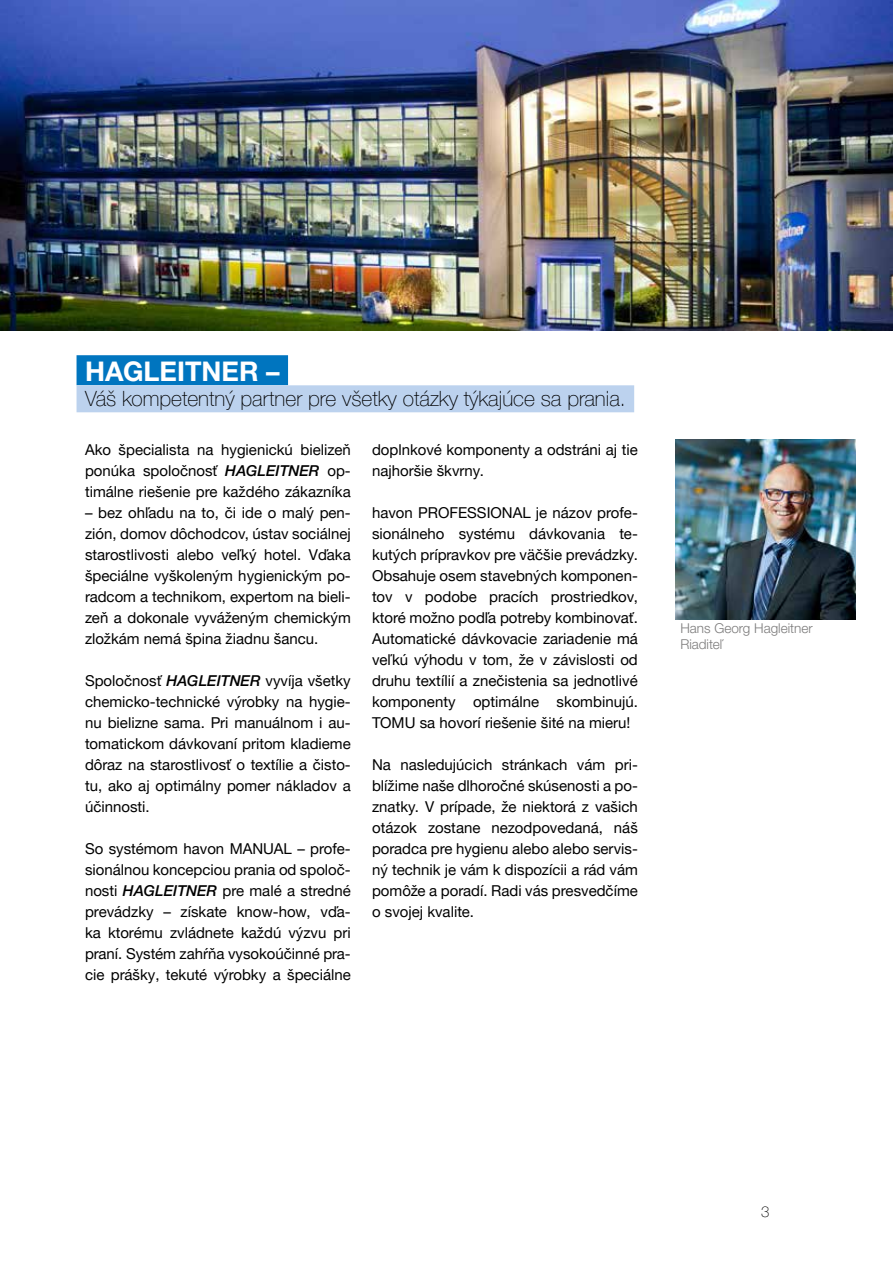
<style>
.page{position:relative;width:893px;height:1263px;background:#fff}
.page>*{position:absolute;margin:0;border:0;box-sizing:border-box;transform-origin:0 0}
.t1{font:700 27px "Helvetica Neue LTW1 G";color:#fff}
.t2{font:100 21px "Helvetica Neue LTW1 G";color:#000}
.t3{font:15px/21px "Helvetica Neue LTW1 G";color:#000;text-align:justify}
.t4{font:100 15px "Helvetica Neue LTW1 G";color:#000}
.t5{font:300 13.5px/16.2px "Helvetica Neue LTW1 G";color:#7c7b7b}
.s1{font-weight:500;font-style:italic}
</style>
<div class="page">
<img style="left:675px;top:439px;width:181px;height:181px">
<img style="left:0;top:0;width:893px;height:331px">
<div style="left:77px;top:355px;width:211px;height:30px;background:#0075bf"></div>
<div style="left:77px;top:385px;width:557px;height:27px;background:#bcd2ee"></div>
<h1 class="t1" style="left:85px;top:354px;width:196px">HAGLEITNER –</h1>
<h2 class="t2" style="left:85px;top:386px;width:542px">Váš kompetentný partner pre všetky otázky týkajúce sa prania.</h2>
<p class="t3" style="left:85px;top:439px;width:267px">Ako špecialista na hygienickú bielizeň ponúka spoločnosť <span class="s1">HAGLEITNER</span> op&shy;timálne riešenie pre každého zákazníka</p>
<p class="t3" style="left:85px;top:502px;width:267px">– bez ohľadu na to, či ide o malý pen&shy;zión, domov dôchodcov, ústav sociálnej starostlivosti alebo veľký hotel. Vďaka špeciálne vyškoleným hygienickým po&shy;radcom a technikom, expertom na bieli&shy;zeň a dokonale vyváženým chemickým zložkám nemá špina žiadnu šancu.</p>
<p class="t3" style="left:85px;top:670px;width:267px">Spoločnosť <span class="s1">HAGLEITNER</span> vyvíja všetky chemicko-technické výrobky na hygie&shy;nu bielizne sama. Pri manuálnom i au&shy;tomatickom dávkovaní pritom kladieme dôraz na starostlivosť o textílie a čisto&shy;tu, ako aj optimálny pomer nákladov a účinnosti.</p>
<p class="t3" style="left:85px;top:838px;width:267px">So systémom havon MANUAL – profe&shy;sionálnou koncepciou prania od spoloč&shy;nosti <span class="s1">HAGLEITNER</span> pre malé a stredné prevádzky – získate know-how, vďa&shy;ka ktorému zvládnete každú výzvu pri praní. Systém zahŕňa vysokoúčinné pra&shy;cie prášky, tekuté výrobky a špeciálne</p>
<p class="t3" style="left:372px;top:439px;width:267px">doplnkové komponenty a odstráni aj tie najhoršie škvrny.</p>
<p class="t3" style="left:372px;top:502px;width:267px">havon PROFESSIONAL je názov profe&shy;sionálneho systému dávkovania te&shy;kutých prípravkov pre väčšie prevádzky.<br>Obsahuje osem stavebných komponen&shy;tov v podobe pracích prostriedkov, ktoré možno podľa potreby kombinovať.<br>Automatické dávkovacie zariadenie má veľkú výhodu v tom, že v závislosti od druhu textílií a znečistenia sa jednotlivé komponenty optimálne skombinujú.<br>TOMU sa hovorí riešenie šité na mieru!</p>
<p class="t3" style="left:372px;top:754px;width:267px">Na nasledujúcich stránkach vám pri&shy;blížime naše dlhoročné skúsenosti a po&shy;znatky. V prípade, že niektorá z vašich otázok zostane nezodpovedaná, náš poradca pre hygienu alebo alebo servis&shy;ný technik je vám k dispozícii a rád vám pomôže a poradí. Radi vás presvedčíme o svojej kvalite.</p>
<p class="t5" style="left:680px;top:620px;width:134px">Hans Georg Hagleitner<br>Riaditeľ</p>
<p class="t4" style="left:761px;top:1203px;width:10px">3</p>
</div>
